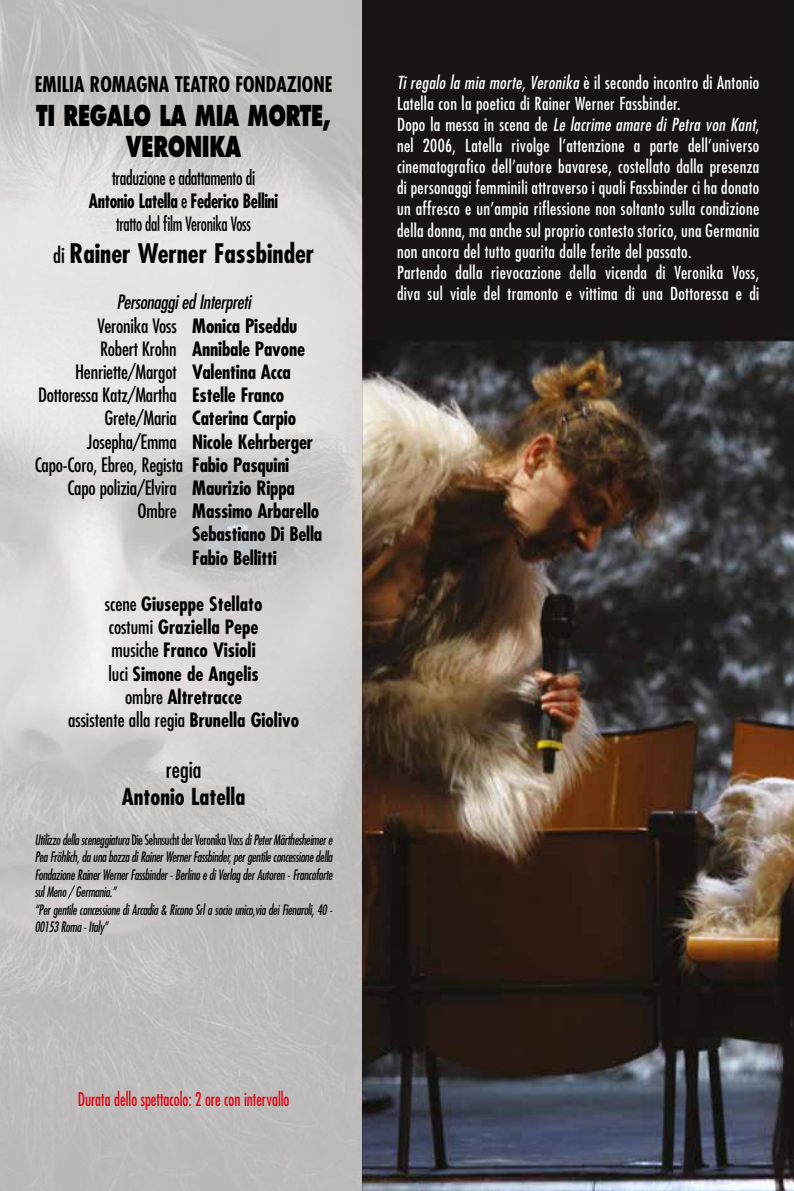
<style>
.page{position:relative;width:794px;height:1191px;background:#fff}
.page>*{position:absolute;margin:0;border:0;box-sizing:border-box;transform-origin:0 0}
.t1{font:800 28px/31.5px "Futura Std";letter-spacing:-.02em;color:#000;text-align:center;scale:.7 1}
.t2{font:700 condensed 26.25px "Futura Std";color:#000}
.t3{font:700 condensed 22.75px "Futura Std";color:#000}
.t4{font:condensed 22.75px "Futura Std";color:#000}
.t5{font:700 condensed 21px "Futura Std";color:#000;scale:.94 1}
.t6{font:700 condensed 19.25px/23.3px "Futura Std";letter-spacing:-.01em;color:#000;text-align:center}
.t7{font:condensed 19.25px "Futura Std";letter-spacing:-.01em;color:#000}
.t8{font:condensed 19.25px/23.3px "Futura Std";letter-spacing:-.01em;color:#000;text-align:center;scale:.9 1}
.t9{font:italic condensed 19.25px "Futura Std";letter-spacing:-.02em;color:#000}
.t10{font:condensed 18.38px "Futura Std";color:#e30613;scale:.85 1}
.t11{font:condensed 17.5px/21px "Futura Std";letter-spacing:.02em;color:#fff}
.t12{font:italic condensed 14px/17.5px "Futura Std";letter-spacing:-.02em;color:#000;scale:.86 1}
.s1{font-weight:700}
.s2{font-weight:400;font-size:21px}
.s3{font-weight:400}
.s4{font-style:normal}
.s5{font-style:italic}
</style>
<div class="page">
<img style="left:362px;top:0;width:432px;height:1191px">
<svg style="left:0;top:0;width:362px;height:1191px;background:#cecccb"></svg>
<p class="t5" style="left:35px;top:71px;width:318px">EMILIA ROMAGNA TEATRO FONDAZIONE</p>
<h1 class="t1" style="left:36px;top:99px;width:423px">TI REGALO LA MIA MORTE,<br>VERONIKA</h1>
<p class="t8" style="left:89px;top:166px;width:212px">traduzione e adattamento di<br><span class="s1">Antonio Latella</span> e <span class="s1">Federico Bellini </span>tratto dal film Veronika Voss</p>
<h2 class="t2" style="left:53px;top:237px;width:263px"><span class="s2">di</span> Rainer Werner Fassbinder</h2>
<p class="t9" style="left:116px;top:291px;width:136px">Personaggi ed Interpreti</p>
<p class="t6" style="left:97px;top:314px;width:201px"><span class="s3">Veronika Voss</span> Monica Piseddu</p>
<p class="t6" style="left:100px;top:337px;width:206px"><span class="s3">Robert Krohn</span> Annibale Pavone</p>
<p class="t7" style="left:75px;top:360px;width:217px">Henriette/Margot <span class="s1">Valentina Acca</span></p>
<p class="t7" style="left:38px;top:383px;width:248px">Dottoressa Katz/Martha <span class="s1">Estelle Franco</span></p>
<p class="t6" style="left:105px;top:407px;width:193px"><span class="s3">Grete/Maria</span> Caterina Carpio</p>
<p class="t6" style="left:87px;top:430px;width:227px"><span class="s3">Josepha/Emma</span> Nicole Kehrberger</p>
<p class="t7" style="left:35px;top:453px;width:256px">Capo-Coro, Ebreo, Regista <span class="s1">Fabio Pasquini</span></p>
<p class="t7" style="left:67px;top:476px;width:229px">Capo polizia/Elvira <span class="s1">Maurizio Rippa</span></p>
<p class="t6" style="left:137px;top:499px;width:183px"><span class="s3">Ombre</span> Massimo Arbarello</p>
<p class="t6" style="left:192px;top:523px;width:131px">Sebastiano Di Bella</p>
<p class="t6" style="left:192px;top:546px;width:86px">Fabio Bellitti</p>
<p class="t6" style="left:68px;top:592px;width:233px"><span class="s3">scene</span> Giuseppe Stellato<br><span class="s3">costumi</span> Graziella Pepe<br><span class="s3">musiche</span> Franco Visioli<br><span class="s3">luci</span> Simone de Angelis<br><span class="s3">ombre</span> Altretracce<br><span class="s3">assistente alla regia</span> Brunella Giolivo</p>
<h3 class="t4" style="left:166px;top:755px;width:37px">regia</h3>
<h3 class="t3" style="left:122px;top:782px;width:125px">Antonio Latella</h3>
<p class="t12" style="left:35px;top:831px;width:348px">Utilizzo della sceneggiatura <span class="s4">Die Sehnsucht der Veronika Voss</span> di Peter Märthesheimer e Pea Fröhlich, da una bozza di Rainer Werner Fassbinder, per gentile concessione della Fondazione Rainer Werner Fassbinder - Berlino e di Verlag der Autoren - Francoforte sul Meno / Germania.”<br>“Per gentile concessione di Arcadia &amp; Ricono Srl a socio unico,via dei Fienaroli, 40 - 00153 Roma - Italy”</p>
<p class="t10" style="left:78px;top:1088px;width:251px">Durata dello spettacolo: 2 ore con intervallo</p>
<p class="t11" style="left:397px;top:72px;width:364px"><span class="s5">Ti regalo la mia morte, Veronika</span> è il secondo incontro di Antonio Latella con la poetica di Rainer Werner Fassbinder.<br>Dopo la messa in scena de <span class="s5">Le lacrime amare di Petra von Kant</span>, nel 2006, Latella rivolge l’attenzione a parte dell’universo cinematografico dell’autore bavarese, costellato dalla presenza di personaggi femminili attraverso i quali Fassbinder ci ha donato un affresco e un’ampia riflessione non soltanto sulla condizione della donna, ma anche sul proprio contesto storico, una Germania non ancora del tutto guarita dalle ferite del passato.<br>Partendo dalla rievocazione della vicenda di Veronika Voss, diva sul viale del tramonto e vittima di una Dottoressa e di</p>
</div>
